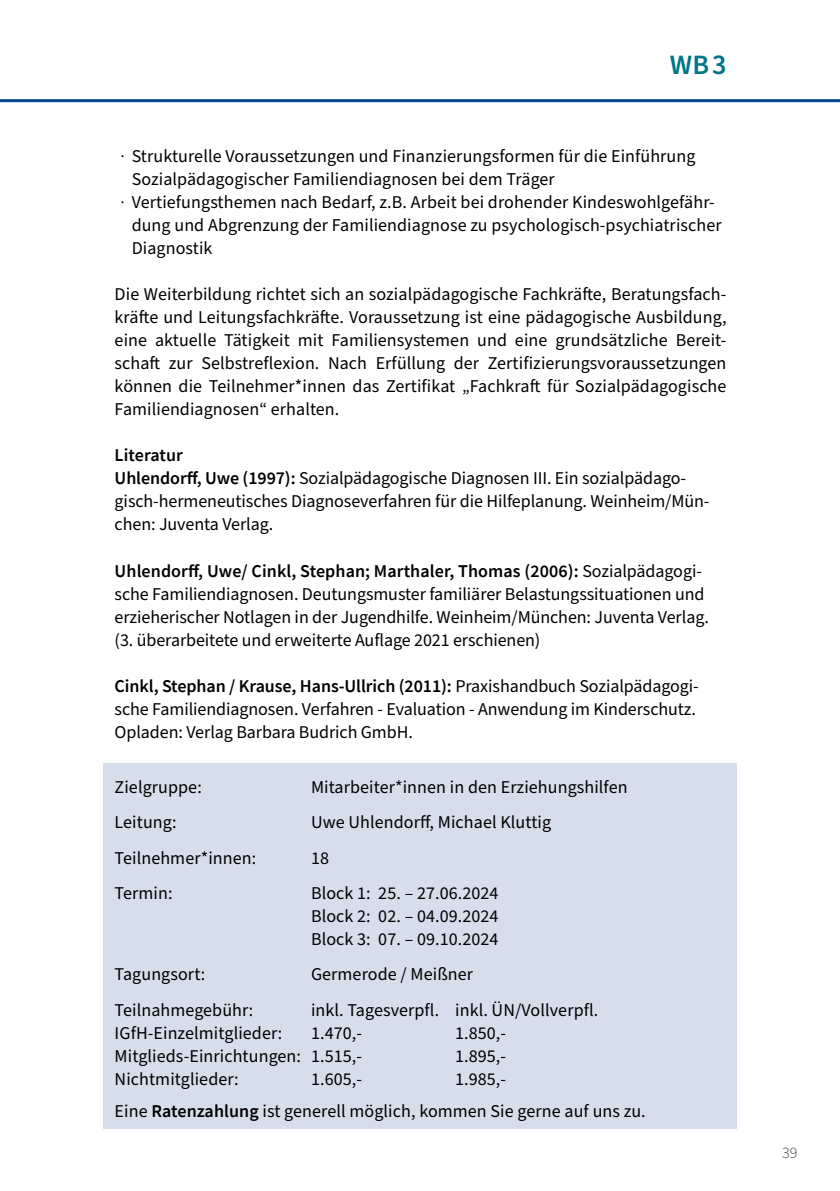
<style>
.page{position:relative;width:840px;height:1191px;background:#fff}
.page>*{position:absolute;margin:0;border:0;box-sizing:border-box;transform-origin:0 0}
.H1_Gelb{font:600 28px "Source Sans Pro";color:#007689}
.IGfH_p_Mengentext{font:18px/23px "Source Sans Pro";letter-spacing:-.005em;color:#000}
.IGFH_p_Tabelle{font:18px "Source Sans Pro";letter-spacing:.005em;color:#000}
.IGfH_p_Mengentext-2{font:600 18px "Source Sans Pro";letter-spacing:.005em;color:#000}
.t1{font:300 16px "Source Sans Pro";color:#3c3c3b}
.s1{font-family:"Avenir"}
.s2{font-weight:600}
</style>
<div class="page">
<div style="left:103px;top:763px;width:633px;height:365px;background:#d6deec"></div>
<hr style="left:0;top:99px;width:839px;height:3px;background:#00468e">
<p class="H1_Gelb" style="left:669px;top:46px;width:58px">WB3</p>
<p class="IGfH_p_Mengentext" style="left:132px;top:145px;width:565px;text-indent:-11px"><span class="s1">∙</span> Strukturelle Voraussetzungen und Finanzierungsformen für die Einführung<br>Sozialpädagogischer Familiendiagnosen bei dem Träger</p>
<p class="IGfH_p_Mengentext" style="left:132px;top:191px;width:591px;text-indent:-11px"><span class="s1">∙</span> Vertiefungsthemen nach Bedarf, z.B. Arbeit bei drohender Kindeswohlgefähr&shy;dung und Abgrenzung der Familiendiagnose zu psychologisch-psychiatrischer<br>Diagnostik</p>
<p class="IGfH_p_Mengentext" style="left:115px;top:283px;width:613px;text-align:justify">Die Weiterbildung richtet sich an sozialpädagogische Fachkräfte, Beratungsfach&shy;kräfte und Leitungsfachkräfte. Voraussetzung ist eine pädagogische Ausbildung, eine aktuelle Tätigkeit mit Familiensystemen und eine grundsätzliche Bereit&shy;schaft zur Selbstreflexion. Nach Erfüllung der Zertifizierungsvoraussetzungen können die Teilnehmer*innen das Zertifikat „Fachkraft für Sozialpädagogische Familiendiagnosen“ erhalten.</p>
<p class="IGfH_p_Mengentext-2" style="left:115px;top:443px;width:70px">Literatur</p>
<p class="IGfH_p_Mengentext" style="left:115px;top:467px;width:596px"><span class="s2">Uhlendorff, Uwe (1997):</span> Sozialpädagogische Diagnosen III. Ein sozialpädago&shy;gisch-hermeneutisches Diagnoseverfahren für die Hilfeplanung. Weinheim/Mün&shy;chen: Juventa Verlag.</p>
<p class="IGfH_p_Mengentext" style="left:115px;top:559px;width:595px"><span class="s2">Uhlendorff, Uwe/ Cinkl, Stephan; Marthaler, Thomas (2006):</span> Sozialpädagogi&shy;sche Familiendiagnosen. Deutungsmuster familiärer Belastungssituationen und erzieherischer Notlagen in der Jugendhilfe. Weinheim/München: Juventa Verlag.</p>
<p class="IGfH_p_Mengentext" style="left:115px;top:628px;width:427px">(3. überarbeitete und erweiterte Auflage 2021 erschienen)</p>
<p class="IGfH_p_Mengentext" style="left:115px;top:674px;width:585px"><span class="s2">Cinkl, Stephan / Krause, Hans-Ullrich (2011):</span> Praxishandbuch Sozialpädagogi&shy;sche Familiendiagnosen. Verfahren - Evaluation - Anwendung im Kinderschutz.<br>Opladen: Verlag Barbara Budrich GmbH.</p>
<p class="IGFH_p_Tabelle" style="left:115px;top:774px;width:89px">Zielgruppe:</p>
<p class="IGFH_p_Tabelle" style="left:311px;top:774px;width:318px">Mitarbeiter*innen in den Erziehungshilfen</p>
<p class="IGFH_p_Tabelle" style="left:115px;top:810px;width:63px">Leitung:</p>
<p class="IGFH_p_Tabelle" style="left:311px;top:810px;width:241px">Uwe Uhlendorff, Michael Kluttig</p>
<p class="IGFH_p_Tabelle" style="left:115px;top:845px;width:143px">Teilnehmer*innen:</p>
<p class="IGFH_p_Tabelle" style="left:311px;top:845px;width:19px">18</p>
<p class="IGFH_p_Tabelle" style="left:115px;top:881px;width:59px">Termin:</p>
<p class="IGFH_p_Tabelle" style="left:311px;top:881px;width:189px">Block 1: 25. – 27.06.2024</p>
<p class="IGFH_p_Tabelle" style="left:311px;top:904px;width:189px">Block 2: 02. – 04.09.2024</p>
<p class="IGFH_p_Tabelle" style="left:311px;top:927px;width:189px">Block 3: 07. – 09.10.2024</p>
<p class="IGFH_p_Tabelle" style="left:115px;top:962px;width:92px">Tagungsort:</p>
<p class="IGFH_p_Tabelle" style="left:311px;top:962px;width:163px">Germerode / Meißner</p>
<p class="IGFH_p_Tabelle" style="left:115px;top:998px;width:140px">Teilnahmegebühr:</p>
<p class="IGFH_p_Tabelle" style="left:115px;top:1021px;width:169px">IGfH-Einzelmitglieder:</p>
<p class="IGFH_p_Tabelle" style="left:115px;top:1044px;width:188px">Mitglieds-Einrichtungen:</p>
<p class="IGFH_p_Tabelle" style="left:115px;top:1067px;width:126px">Nichtmitglieder:</p>
<p class="IGFH_p_Tabelle" style="left:455px;top:998px;width:144px">inkl. ÜN/Vollverpfl.</p>
<p class="IGFH_p_Tabelle" style="left:455px;top:1021px;width:52px">1.850,-</p>
<p class="IGFH_p_Tabelle" style="left:455px;top:1044px;width:52px">1.895,-</p>
<p class="IGFH_p_Tabelle" style="left:455px;top:1067px;width:52px">1.985,-</p>
<p class="IGfH_p_Mengentext" style="left:115px;top:1100px;width:532px">Eine <span class="s2">Ratenzahlung</span> ist generell möglich, kommen Sie gerne auf uns zu.</p>
<p class="IGFH_p_Tabelle" style="left:311px;top:998px;width:130px">inkl. Tagesverpfl.</p>
<p class="IGFH_p_Tabelle" style="left:311px;top:1021px;width:52px">1.470,-</p>
<p class="IGFH_p_Tabelle" style="left:311px;top:1044px;width:52px">1.515,-</p>
<p class="IGFH_p_Tabelle" style="left:311px;top:1067px;width:52px">1.605,-</p>
<p class="t1" style="left:781px;top:1141px;width:17px">39</p>
</div>
